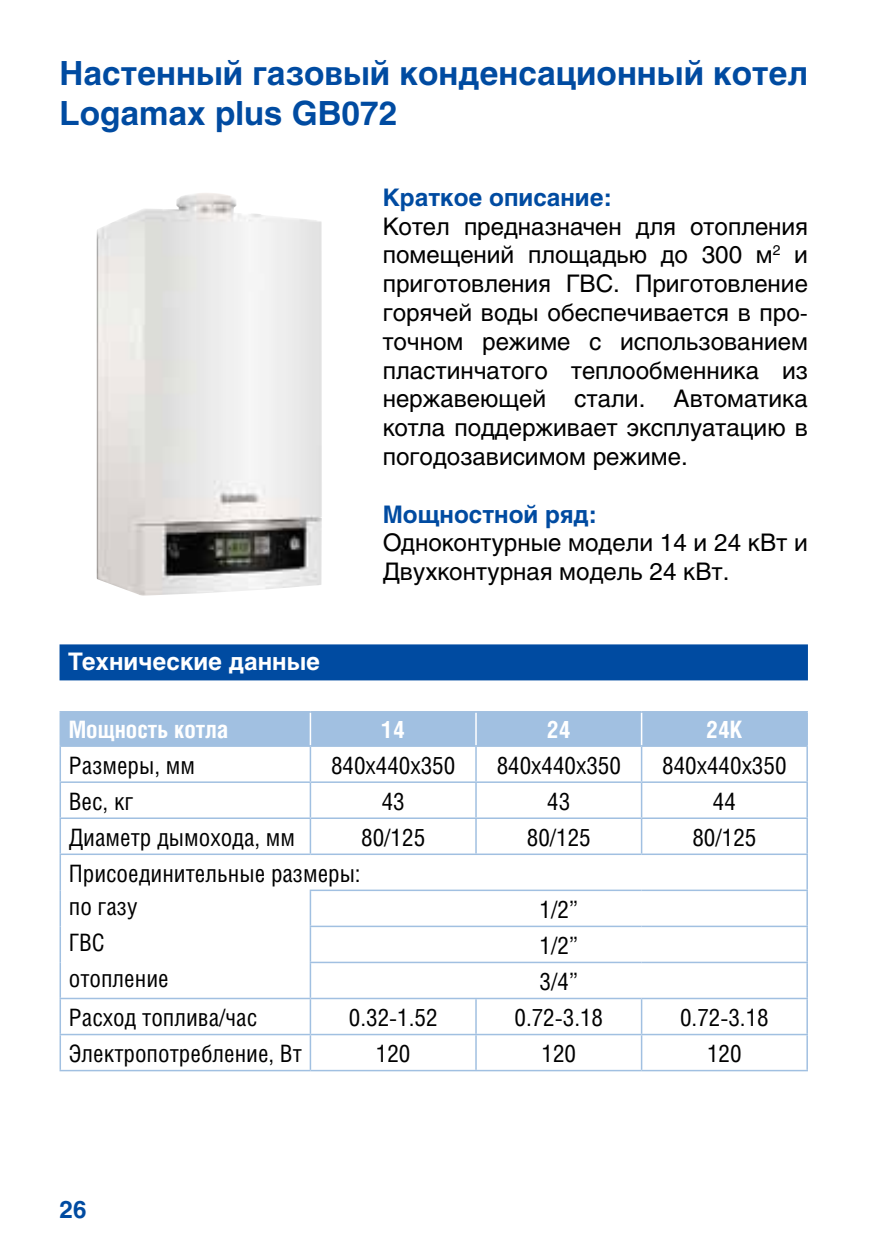
<style>
.page{position:relative;width:893px;height:1259px;background:#fff}
.page>*{position:absolute;margin:0;border:0;box-sizing:border-box;transform-origin:0 0}
.t1{font:700 33px/39.6px "Helios";color:#004ba1}
.t2{font:24px/28.8px "Helios";color:#000;text-align:justify}
.t3{font:24px/33.6px "Helios Cond";color:#000}
.t4{font:700 24px "Helios";color:#004ba1}
.t5{font:700 24px "Helios Cond";color:#fff}
.t6{font:700 24px "Helios";color:#fff}
</style>
<div class="page">
<img style="left:97px;top:193px;width:225px;height:402px">
<div style="left:60px;top:644px;width:748px;height:36px;background:#004ba1"></div>
<div style="left:61px;top:712px;width:745px;height:33px;background:#a1c0e1"></div>
<hr style="left:310px;top:747px;width:1px;height:34px;background:#a1c0e1">
<hr style="left:475px;top:747px;width:2px;height:34px;background:#a1c0e1">
<hr style="left:641px;top:747px;width:1px;height:34px;background:#a1c0e1">
<hr style="left:310px;top:783px;width:1px;height:34px;background:#a1c0e1">
<hr style="left:475px;top:783px;width:2px;height:34px;background:#a1c0e1">
<hr style="left:641px;top:783px;width:1px;height:34px;background:#a1c0e1">
<hr style="left:60px;top:817px;width:250px;height:2px;background:#a1c0e1">
<hr style="left:310px;top:817px;width:166px;height:2px;background:#a1c0e1">
<hr style="left:310px;top:819px;width:1px;height:34px;background:#a1c0e1">
<hr style="left:476px;top:817px;width:166px;height:2px;background:#a1c0e1">
<hr style="left:475px;top:819px;width:2px;height:34px;background:#a1c0e1">
<hr style="left:642px;top:817px;width:166px;height:2px;background:#a1c0e1">
<hr style="left:641px;top:819px;width:1px;height:34px;background:#a1c0e1">
<hr style="left:60px;top:853px;width:250px;height:2px;background:#a1c0e1">
<hr style="left:310px;top:853px;width:166px;height:2px;background:#a1c0e1">
<hr style="left:476px;top:853px;width:166px;height:2px;background:#a1c0e1">
<hr style="left:642px;top:853px;width:166px;height:2px;background:#a1c0e1">
<hr style="left:310px;top:889px;width:166px;height:2px;background:#a1c0e1">
<hr style="left:310px;top:891px;width:1px;height:34px;background:#a1c0e1">
<hr style="left:476px;top:889px;width:166px;height:2px;background:#a1c0e1">
<hr style="left:642px;top:889px;width:166px;height:2px;background:#a1c0e1">
<hr style="left:310px;top:925px;width:166px;height:2px;background:#a1c0e1">
<hr style="left:310px;top:927px;width:1px;height:34px;background:#a1c0e1">
<hr style="left:476px;top:925px;width:166px;height:2px;background:#a1c0e1">
<hr style="left:642px;top:925px;width:166px;height:2px;background:#a1c0e1">
<hr style="left:310px;top:961px;width:166px;height:2px;background:#a1c0e1">
<hr style="left:310px;top:963px;width:1px;height:34px;background:#a1c0e1">
<hr style="left:476px;top:961px;width:166px;height:2px;background:#a1c0e1">
<hr style="left:642px;top:961px;width:166px;height:2px;background:#a1c0e1">
<hr style="left:310px;top:997px;width:166px;height:2px;background:#a1c0e1">
<hr style="left:310px;top:999px;width:1px;height:34px;background:#a1c0e1">
<hr style="left:476px;top:997px;width:166px;height:2px;background:#a1c0e1">
<hr style="left:475px;top:999px;width:2px;height:34px;background:#a1c0e1">
<hr style="left:642px;top:997px;width:166px;height:2px;background:#a1c0e1">
<hr style="left:641px;top:999px;width:1px;height:34px;background:#a1c0e1">
<hr style="left:60px;top:1033px;width:250px;height:2px;background:#a1c0e1">
<hr style="left:310px;top:1033px;width:166px;height:2px;background:#a1c0e1">
<hr style="left:310px;top:1035px;width:1px;height:34px;background:#a1c0e1">
<hr style="left:476px;top:1033px;width:166px;height:2px;background:#a1c0e1">
<hr style="left:475px;top:1035px;width:2px;height:34px;background:#a1c0e1">
<hr style="left:642px;top:1033px;width:166px;height:2px;background:#a1c0e1">
<hr style="left:641px;top:1035px;width:1px;height:34px;background:#a1c0e1">
<hr style="left:310px;top:712px;width:1px;height:33px;background:#fff">
<hr style="left:475px;top:712px;width:2px;height:33px;background:#fff">
<hr style="left:641px;top:712px;width:1px;height:33px;background:#fff">
<hr style="left:60px;top:890px;width:1px;height:36px;background:#a1c0e1">
<hr style="left:60px;top:926px;width:1px;height:36px;background:#a1c0e1">
<hr style="left:60px;top:962px;width:1px;height:35px;background:#a1c0e1">
<hr style="left:60px;top:997px;width:250px;height:2px;background:#a1c0e1">
<hr style="left:60px;top:711px;width:250px;height:1px;background:#a1c0e1">
<hr style="left:60px;top:712px;width:1px;height:33px;background:#a1c0e1">
<hr style="left:310px;top:711px;width:166px;height:1px;background:#a1c0e1">
<hr style="left:476px;top:711px;width:166px;height:1px;background:#a1c0e1">
<hr style="left:642px;top:711px;width:166px;height:1px;background:#a1c0e1">
<hr style="left:806px;top:712px;width:2px;height:33px;background:#a1c0e1">
<hr style="left:60px;top:783px;width:1px;height:34px;background:#a1c0e1">
<hr style="left:806px;top:783px;width:2px;height:34px;background:#a1c0e1">
<hr style="left:60px;top:819px;width:1px;height:34px;background:#a1c0e1">
<hr style="left:806px;top:819px;width:2px;height:34px;background:#a1c0e1">
<hr style="left:60px;top:855px;width:1px;height:35px;background:#a1c0e1">
<hr style="left:806px;top:855px;width:2px;height:34px;background:#a1c0e1">
<hr style="left:806px;top:891px;width:2px;height:34px;background:#a1c0e1">
<hr style="left:806px;top:927px;width:2px;height:34px;background:#a1c0e1">
<hr style="left:806px;top:963px;width:2px;height:34px;background:#a1c0e1">
<hr style="left:60px;top:999px;width:1px;height:34px;background:#a1c0e1">
<hr style="left:806px;top:999px;width:2px;height:34px;background:#a1c0e1">
<hr style="left:60px;top:1035px;width:1px;height:34px;background:#a1c0e1">
<hr style="left:806px;top:1035px;width:2px;height:34px;background:#a1c0e1">
<hr style="left:60px;top:1069px;width:250px;height:2px;background:#a1c0e1">
<hr style="left:310px;top:1069px;width:166px;height:2px;background:#a1c0e1">
<hr style="left:476px;top:1069px;width:166px;height:2px;background:#a1c0e1">
<hr style="left:642px;top:1069px;width:166px;height:2px;background:#a1c0e1">
<hr style="left:60px;top:745px;width:250px;height:2px;background:#a1c0e1">
<hr style="left:60px;top:747px;width:1px;height:34px;background:#a1c0e1">
<hr style="left:310px;top:745px;width:166px;height:2px;background:#a1c0e1">
<hr style="left:476px;top:745px;width:166px;height:2px;background:#a1c0e1">
<hr style="left:642px;top:745px;width:166px;height:2px;background:#a1c0e1">
<hr style="left:806px;top:747px;width:2px;height:34px;background:#a1c0e1">
<hr style="left:60px;top:781px;width:250px;height:2px;background:#a1c0e1">
<hr style="left:310px;top:781px;width:166px;height:2px;background:#a1c0e1">
<hr style="left:476px;top:781px;width:166px;height:2px;background:#a1c0e1">
<hr style="left:642px;top:781px;width:166px;height:2px;background:#a1c0e1">
<h1 class="t1" style="left:60px;top:54px;width:750px">Настенный газовый конденсационный котел<br>Logamax plus GB072</h1>
<p class="t6" style="left:68px;top:648px;width:254px">Технические данные</p>
<p class="t4" style="left:383px;top:183px;width:231px">Краткое описание:</p>
<p class="t2" style="left:383px;top:211px;width:427px">Котел предназначен для отопления помещений площадью до 300 м<sup>2</sup> и приготовления ГВС. Приготовление горячей воды обеспечивается в про&shy;точном режиме с использованием пластинчатого теплообменника из нержавеющей стали. Автоматика котла поддерживает эксплуатацию в погодозависимом режиме.</p>
<p class="t4" style="left:383px;top:500px;width:216px">Мощностной ряд:</p>
<p class="t2" style="left:383px;top:528px;width:427px">Одноконтурные модели 14 и 24 кВт и<br>Двухконтурная модель 24 кВт.</p>
<p class="t5" style="left:69px;top:714px;width:161px">Мощность котла</p>
<p class="t5" style="left:382px;top:714px;width:25px">14</p>
<p class="t5" style="left:547px;top:714px;width:25px">24</p>
<p class="t5" style="left:706px;top:714px;width:38px">24К</p>
<p class="t3" style="left:69px;top:748px;width:128px">Размеры, мм</p>
<p class="t3" style="left:331px;top:748px;width:126px">840x440x350</p>
<p class="t3" style="left:497px;top:748px;width:126px">840x440x350</p>
<p class="t3" style="left:662px;top:748px;width:126px">840x440x350</p>
<p class="t3" style="left:69px;top:784px;width:66px">Вес, кг</p>
<p class="t3" style="left:382px;top:784px;width:25px">43</p>
<p class="t3" style="left:547px;top:784px;width:25px">43</p>
<p class="t3" style="left:713px;top:784px;width:25px">44</p>
<p class="t3" style="left:69px;top:820px;width:228px">Диаметр дымохода, мм</p>
<p class="t3" style="left:361px;top:820px;width:65px">80/125</p>
<p class="t3" style="left:527px;top:820px;width:65px">80/125</p>
<p class="t3" style="left:692px;top:820px;width:65px">80/125</p>
<p class="t3" style="left:69px;top:856px;width:293px">Присоединительные размеры: по газу</p>
<p class="t3" style="left:540px;top:892px;width:40px">1/2”</p>
<p class="t3" style="left:69px;top:925px;width:37px">ГВС</p>
<p class="t3" style="left:540px;top:928px;width:40px">1/2”</p>
<p class="t3" style="left:69px;top:961px;width:101px">отопление</p>
<p class="t3" style="left:540px;top:964px;width:40px">3/4”</p>
<p class="t3" style="left:69px;top:1000px;width:190px">Расход топлива/час</p>
<p class="t3" style="left:349px;top:1000px;width:90px">0.32-1.52</p>
<p class="t3" style="left:514px;top:1000px;width:90px">0.72-3.18</p>
<p class="t3" style="left:680px;top:1000px;width:90px">0.72-3.18</p>
<p class="t3" style="left:69px;top:1036px;width:235px">Электропотребление, Вт</p>
<p class="t3" style="left:376px;top:1036px;width:36px">120</p>
<p class="t3" style="left:541px;top:1036px;width:36px">120</p>
<p class="t3" style="left:707px;top:1036px;width:36px">120</p>
<p class="t4" style="left:60px;top:1195px;width:28px">26</p>
</div>
